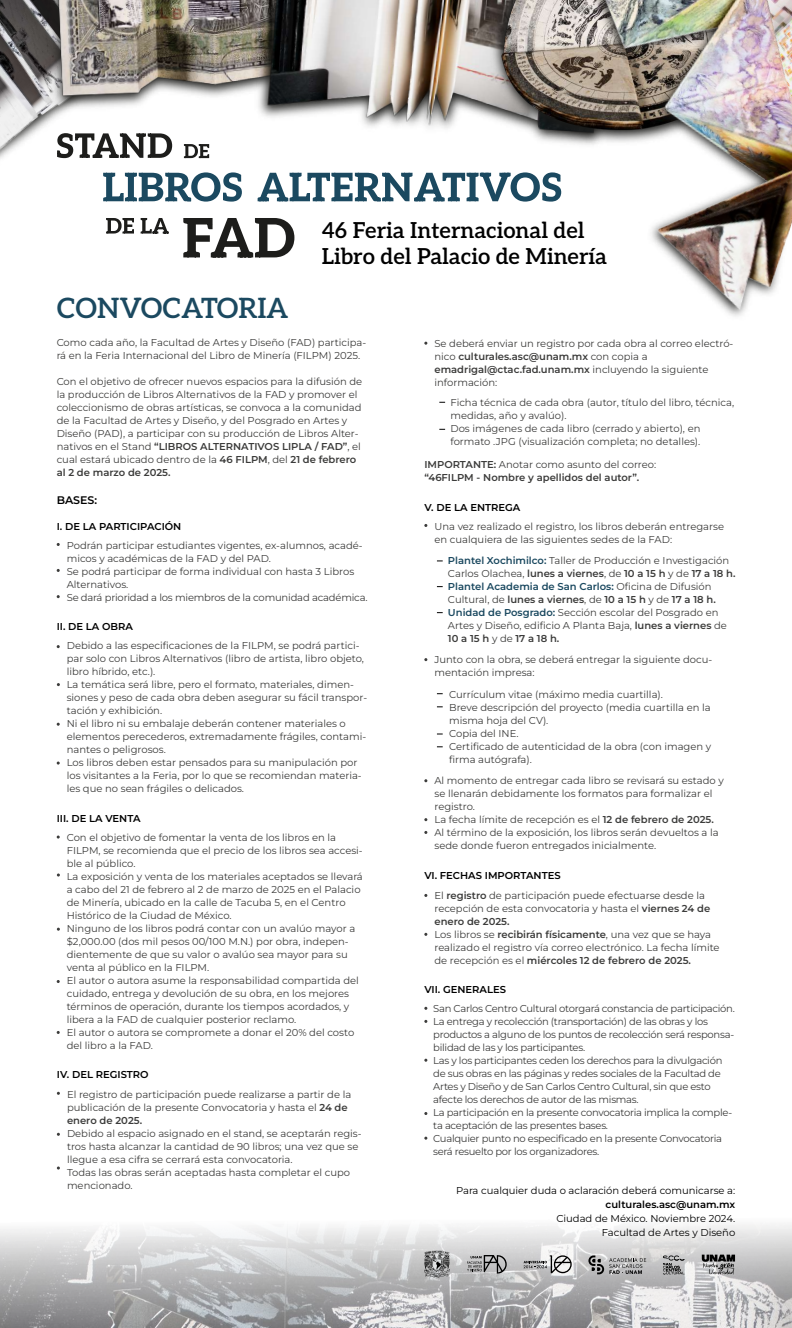
<style>
.page{position:relative;width:792px;height:1328px;background:#fff}
.page>*{position:absolute;margin:0;border:0;box-sizing:border-box;transform-origin:0 0}
.t1{font:600 28px "Aleo";color:#1b4960}
.t2{font:600 22px/26.4px "Aleo";color:#000}
.t3{font:600 11px "Montserrat";color:#000}
.t4{font:10px/13px "Montserrat";color:#3c3c3b}
.t5{font:10px/13px "Montserrat";letter-spacing:-.025em;color:#3c3c3b}
.t6{font:600 10px "Montserrat";color:#000}
.t7{font:10px/14px "Montserrat";color:#000;text-align:right}
.t8{font:600 10px/13px "Montserrat";color:#3c3c3b}
.s1{font-weight:600}
.s2{font-weight:400}
.s3{font-weight:600;color:#1b4960}
</style>
<div class="page">
<img style="left:0;top:0;width:173px;height:158px">
<img style="left:18px;top:0;width:155px;height:136px">
<img style="left:47px;top:0;width:182px;height:105px">
<img style="left:229px;top:0;width:32px;height:112px">
<img style="left:261px;top:0;width:171px;height:127px">
<svg style="left:0;top:1224px;width:792px;height:103px;background:#c5c5c6"></svg>
<img style="left:432px;top:0;width:360px;height:317px">
<svg style="left:467px;top:1254px;width:40px;height:19px"></svg>
<svg style="left:523px;top:1254px;width:49px;height:18px"></svg>
<svg style="left:424px;top:1250px;width:26px;height:27px"></svg>
<svg style="left:663px;top:1255px;width:22px;height:19px"></svg>
<svg style="left:588px;top:1255px;width:58px;height:18px"></svg>
<svg style="left:702px;top:1254px;width:33px;height:20px"></svg>
<svg style="left:57px;top:133px;width:115px;height:25px"></svg>
<svg style="left:106px;top:218px;width:28px;height:15px"></svg>
<svg style="left:103px;top:172px;width:139px;height:29px"></svg>
<svg style="left:258px;top:172px;width:303px;height:29px"></svg>
<svg style="left:184px;top:144px;width:25px;height:14px"></svg>
<svg style="left:141px;top:218px;width:28px;height:15px"></svg>
<svg style="left:183px;top:218px;width:111px;height:39px"></svg>
<h1 class="t1" style="left:57px;top:286px;width:233px">CONVOCATORIA</h1>
<h2 class="t2" style="left:322px;top:215px;width:287px">46 Feria Internacional del<br>Libro del Palacio de Minería</h2>
<p class="t4" style="left:57px;top:336px;width:311px">Como cada año, la Facultad de Artes y Diseño (FAD) participa&shy;rá en la Feria Internacional del Libro de Minería (FILPM) 2025.</p>
<p class="t4" style="left:57px;top:375px;width:307px">Con el objetivo de ofrecer nuevos espacios para la difusión de la producción de Libros Alternativos de la FAD y promover el coleccionismo de obras artísticas, se convoca a la comunidad de la Facultad de Artes y Diseño, y del Posgrado en Artes y Diseño (PAD), a participar con su producción de Libros Alter&shy;nativos en el Stand <span class="s1">“LIBROS ALTERNATIVOS LIPLA / FAD”</span>, el cual estará ubicado dentro de la <span class="s1">46 FILPM</span>, del <span class="s1">21 de febrero al 2 de marzo de 2025.</span></p>
<p class="t3" style="left:57px;top:492px;width:42px">BASES:</p>
<p class="t6" style="left:57px;top:519px;width:126px">I. DE LA PARTICIPACIÓN</p>
<p class="t4" style="left:67px;top:538px;width:302px">Podrán participar estudiantes vigentes, ex-alumnos, acadé&shy;micos y académicas de la FAD y del PAD.<br>Se podrá participar de forma individual con hasta 3 Libros Alternativos.<br>Se dará prioridad a los miembros de la comunidad académica.</p>
<p class="t4" style="left:67px;top:638px;width:302px">Debido a las especificaciones de la FILPM, se podrá partici&shy;par solo con Libros Alternativos (libro de artista, libro objeto, libro híbrido, etc.).<br>La temática será libre, pero el formato, materiales, dimen&shy;siones y peso de cada obra deben asegurar su fácil transpor&shy;tación y exhibición.<br>Ni el libro ni su embalaje deberán contener materiales o elementos perecederos, extremadamente frágiles, contami&shy;nantes o peligrosos.<br>Los libros deben estar pensados para su manipulación por los visitantes a la Feria, por lo que se recomiendan materia&shy;les que no sean frágiles o delicados.</p>
<p class="t6" style="left:57px;top:619px;width:78px">II. DE LA OBRA</p>
<p class="t6" style="left:57px;top:810px;width:85px">III. DE LA VENTA</p>
<p class="t4" style="left:67px;top:830px;width:298px">Con el objetivo de fomentar la venta de los libros en la FILPM, se recomienda que el precio de los libros sea accesi&shy;ble al público.<br>La exposición y venta de los materiales aceptados se llevará a cabo del 21 de febrero al 2 de marzo de 2025 en el Palacio de Minería, ubicado en la calle de Tacuba 5, en el Centro Histórico de la Ciudad de México.<br>Ninguno de los libros podrá contar con un avalúo mayor a $2,000.00 (dos mil pesos 00/100 M.N.) por obra, indepen&shy;dientemente de que su valor o avalúo sea mayor para su venta al público en la FILPM.<br>El autor o autora asume la responsabilidad compartida del cuidado, entrega y devolución de su obra, en los mejores términos de operación, durante los tiempos acordados, y libera a la FAD de cualquier posterior reclamo.<br>El autor o autora se compromete a donar el 20% del costo del libro a la FAD.</p>
<p class="t6" style="left:57px;top:1067px;width:93px">IV. DEL REGISTRO</p>
<p class="t4" style="left:67px;top:1087px;width:286px">El registro de participación puede realizarse a partir de la publicación de la presente Convocatoria y hasta el <span class="s1">24 de enero de 2025.</span></p>
<p class="t4" style="left:67px;top:1126px;width:296px">Debido al espacio asignado en el stand, se aceptarán regis&shy;tros hasta alcanzar la cantidad de 90 libros; una vez que se llegue a esa cifra se cerrará esta convocatoria.<br>Todas las obras serán aceptadas hasta completar el cupo mencionado.</p>
<p class="t4" style="left:434px;top:336px;width:300px">Se deberá enviar un registro por cada obra al correo electró&shy;nico <span class="s1">culturales.asc@unam.mx</span> con copia a <span class="s1">emadrigal@ctac.fad.unam.mx</span> incluyendo la siguiente información:</p>
<p class="t4" style="left:450px;top:396px;width:285px">Ficha técnica de cada obra (autor, título del libro, técnica, medidas, año y avalúo).<br>Dos imágenes de cada libro (cerrado y abierto), en formato .JPG (visualización completa; no detalles).</p>
<p class="t8" style="left:424px;top:457px;width:233px">IMPORTANTE: <span class="s2">Anotar como asunto del correo: </span>“46FILPM - Nombre y apellidos del autor”.</p>
<p class="t6" style="left:424px;top:500px;width:98px">V. DE LA ENTREGA</p>
<p class="t4" style="left:434px;top:519px;width:291px">Una vez realizado el registro, los libros deberán entregarse en cualquiera de las siguientes sedes de la FAD:</p>
<p class="t4" style="left:448px;top:553px;width:289px"><span class="s3">Plantel Xochimilco:</span> Taller de Producción e Investigación Carlos Olachea, <span class="s1">lunes a viernes</span>, de <span class="s1">10 a 15 h</span> y de <span class="s1">17 a 18 h.<br></span><span class="s3">Plantel Academia de San Carlos:</span> Oficina de Difusión Cultural, de <span class="s1">lunes a viernes</span>, de <span class="s1">10 a 15 h</span> y de <span class="s1">17 a 18 h.<br></span><span class="s3">Unidad de Posgrado:</span> Sección escolar del Posgrado en Artes y Diseño, edificio A Planta Baja, <span class="s1">lunes a viernes</span> de <span class="s1">10 a 15 h</span> y de <span class="s1">17 a 18 h.</span></p>
<p class="t4" style="left:434px;top:652px;width:279px">Junto con la obra, se deberá entregar la siguiente docu&shy;mentación impresa:</p>
<p class="t4" style="left:449px;top:687px;width:264px">Currículum vitae (máximo media cuartilla).<br>Breve descripción del proyecto (media cuartilla en la misma hoja del CV).<br>Copia del INE.<br>Certificado de autenticidad de la obra (con imagen y firma autógrafa).</p>
<p class="t4" style="left:434px;top:773px;width:291px">Al momento de entregar cada libro se revisará su estado y se llenarán debidamente los formatos para formalizar el registro.<br>La fecha límite de recepción es el <span class="s1">12 de febrero de 2025.<br></span>Al término de la exposición, los libros serán devueltos a la sede donde fueron entregados inicialmente.</p>
<p class="t4" style="left:434px;top:888px;width:287px">El <span class="s1">registro</span> de participación puede efectuarse desde la recepción de esta convocatoria y hasta el <span class="s1">viernes 24 de enero de 2025.<br></span>Los libros se <span class="s1">recibirán físicamente</span>, una vez que se haya realizado el registro vía correo electrónico. La fecha límite de recepción es el <span class="s1">miércoles 12 de febrero de 2025.</span></p>
<p class="t6" style="left:424px;top:868px;width:138px">VI. FECHAS IMPORTANTES</p>
<p class="t6" style="left:424px;top:982px;width:83px">VII. GENERALES</p>
<p class="t5" style="left:433px;top:1001px;width:303px">San Carlos Centro Cultural otorgará constancia de participación.<br>La entrega y recolección (transportación) de las obras y los productos a alguno de los puntos de recolección será responsa&shy;bilidad de las y los participantes.<br>Las y los participantes ceden los derechos para la divulgación de sus obras en las páginas y redes sociales de la Facultad de Artes y Diseño y de San Carlos Centro Cultural, sin que esto afecte los derechos de autor de las mismas.<br>La participación en la presente convocatoria implica la comple&shy;ta aceptación de las presentes bases.<br>Cualquier punto no especificado en la presente Convocatoria será resuelto por los organizadores.</p>
<p class="t7" style="left:456px;top:1182px;width:281px">Para cualquier duda o aclaración deberá comunicarse a:</p>
<p class="t6" style="left:606px;top:1196px;width:131px">culturales.asc@unam.mx</p>
<p class="t7" style="left:556px;top:1210px;width:180px">Ciudad de México. Noviembre 2024.<br>Facultad de Artes y Diseño</p>
</div>
